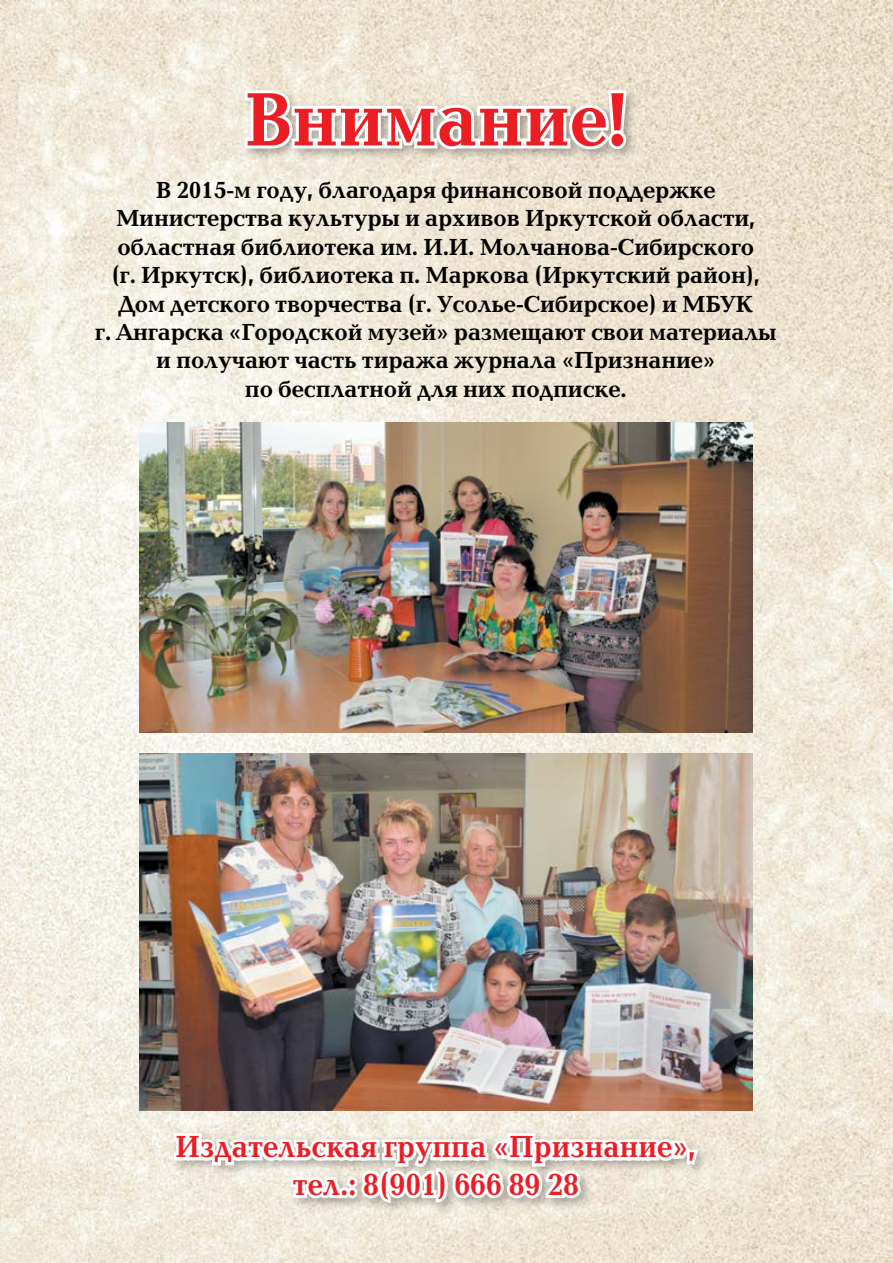
<style>
.page{position:relative;width:893px;height:1263px;background:#fff}
.page>*{position:absolute;margin:0;border:0;box-sizing:border-box;transform-origin:0 0}
.t1{font:700 78px "Baltica C";color:#ed1d24;scale:.95 1}
.t2{font:700 31.5px/37.5px "Baltica C";color:#ed1d24;text-align:center;scale:.95 1}
.t3{font:700 24px/28.5px "Baltica C";letter-spacing:-.01em;color:#000;text-align:center}
</style>
<div class="page">
<img style="left:0;top:0;width:893px;height:1263px">
<div style="left:241px;top:87px;width:397px;height:75px;background:#000;opacity:.3"></div>
<svg style="left:242px;top:87px;width:388px;height:65px"></svg>
<div style="left:170px;top:1129px;width:540px;height:86px;background:#000;opacity:.3"></div>
<svg style="left:171px;top:1123px;width:531px;height:83px"></svg>
<img style="left:140px;top:422px;width:613px;height:311px">
<img style="left:140px;top:753px;width:612px;height:357px">
<h1 class="t1" style="left:245px;top:78px;width:404px">Внимание!</h1>
<p class="t3" style="left:95px;top:176px;width:683px">В 2015-м году, благодаря финансовой поддержке Министерства культуры и архивов Иркутской области, областная библиотека им. И.И. Молчанова-Сибирского<br>(г. Иркутск), библиотека п. Маркова (Иркутский район), Дом детского творчества (г. Усолье-Сибирское) и МБУК<br>г. Ангарска «Городской музей» размещают свои материалы и получают часть тиража журнала «Признание»<br>по бесплатной для них подписке.</p>
<h2 class="t2" style="left:176px;top:1129px;width:549px">Издательская группа «Признание», тел.: 8(901) 666 89 28</h2>
</div>
